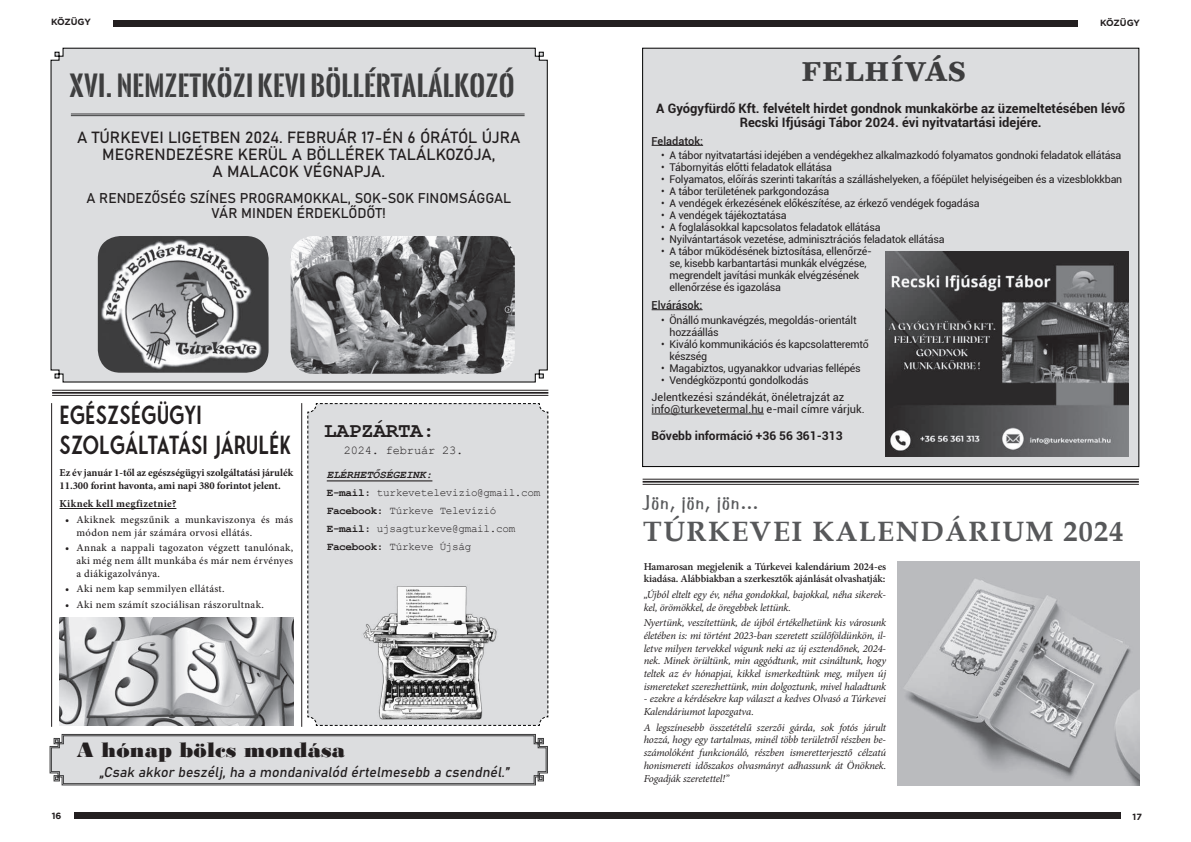
<style>
.page{position:relative;width:1191px;height:842px;background:#fff}
.page>*{position:absolute;margin:0;border:0;box-sizing:border-box;transform-origin:0 0}
.t1{font:700 28px "Book Antiqua";letter-spacing:.05em;color:#57585a}
.t2{font:700 27px "Paperback 6";letter-spacing:.05em;color:#3e3e3f}
.t3{font:25px/30px "Fonseca";letter-spacing:-.01em;color:#231f20;scale:.8 1}
.t4{font:22px "Bodoni MT Black";letter-spacing:.01em;color:#231f20}
.t5{font:700 21px "Courier New";letter-spacing:-.015em;color:#231f20}
.t6{font:20px "Benguiat Frisky";letter-spacing:.05em;color:#57585a}
.t7{font:16px/17.3px "Bahnschrift";color:#231f20;text-align:center}
.t8{font:14px/15.1px "Bahnschrift";color:#231f20;text-align:center}
.t9{font:italic 14px "Bahnschrift";color:#231f20}
.t10{font:700 13.2px "Oswald Stencil";letter-spacing:.02em;color:#3e3e3f}
.t11{font:700 13px/14px "Roboto";color:#231f20;text-align:center}
.t12{font:700 12px "Roboto";color:#231f20}
.t13{font:12px "Courier New";letter-spacing:-.015em;color:#231f20}
.t14{font:11px/17.8px "Courier New";letter-spacing:-.03em;color:#231f20}
.t15{font:11px/11.9px "Roboto";color:#231f20}
.t16{font:500 11px "Roboto";color:#231f20}
.t17{font:10.6px/12px "Roboto";letter-spacing:-.02em;color:#231f20}
.t18{font:italic 10.6px/12.7px "Minion Pro";letter-spacing:-.02em;color:#231f20}
.t19{font:500 10.6px/12.7px "Minion Pro";letter-spacing:.03em;color:#231f20}
.t20{font:600 10.6px/12.7px "Minion Pro";letter-spacing:-.01em;color:#231f20}
.t21{font:700 10.6px/12.7px "Minion Pro";letter-spacing:-.005em;color:#231f20}
.t22{font:700 10.6px "Minion Pro";letter-spacing:.03em;color:#231f20}
.t23{font:700 9px "Gotham";letter-spacing:-.015em;color:#231f20}
.s1{font-weight:700;font-style:italic}
.s2{font-weight:700}
</style>
<div class="page">
<div style="left:74px;top:812px;width:521px;height:7px;background:#231f20"></div>
<div style="left:595px;top:812px;width:525px;height:7px;background:#231f20"></div>
<div style="left:50px;top:47px;width:498px;height:336px;background:#dcdddf"></div>
<div style="left:113px;top:20px;width:964px;height:6px;background:#231f20"></div>
<hr style="left:52px;top:390px;width:496px;height:1px;background:#231f20">
<hr style="left:52px;top:392px;width:496px;height:2px;background:#231f20">
<hr style="left:52px;top:395px;width:496px;height:1px;background:#231f20">
<img style="left:291px;top:236px;width:224px;height:138px">
<img style="left:98px;top:236px;width:170px;height:137px">
<hr style="left:71px;top:114px;width:453px;height:1px;background:#3e3e3f">
<hr style="left:71px;top:115px;width:453px;height:1px;background:#3e3e3f">
<div style="left:642px;top:48px;width:496px;height:419px;background:#dcdddf"></div>
<hr style="left:651px;top:145px;width:52px;height:1px;background:#231f20">
<hr style="left:651px;top:309px;width:51px;height:1px;background:#231f20">
<hr style="left:651px;top:414px;width:113px;height:1px;background:#231f20">
<hr style="left:642px;top:479px;width:496px;height:1px;background:#231f20">
<hr style="left:642px;top:481px;width:496px;height:2px;background:#231f20">
<hr style="left:642px;top:484px;width:496px;height:1px;background:#231f20">
<img style="left:897px;top:562px;width:242px;height:223px">
<img style="left:885px;top:252px;width:243px;height:205px">
<div style="left:307px;top:403px;width:242px;height:323px;background:#dcdddf"></div>
<img style="left:354px;top:576px;width:153px;height:150px">
<hr style="left:60px;top:508px;width:116px;height:1px;background:#231f20">
<img style="left:60px;top:618px;width:233px;height:108px">
<hr style="left:301px;top:403px;width:1px;height:324px;background:#231f20">
<hr style="left:51px;top:403px;width:1px;height:324px;background:#231f20">
<svg style="left:49px;top:734px;width:499px;height:52px;background:#cfd0d2"></svg>
<p class="t23" style="left:51px;top:17px;width:41px">KÖZÜGY</p>
<p class="t23" style="left:1100px;top:18px;width:41px">KÖZÜGY</p>
<p class="t10" style="left:70px;top:85px;width:446px">XVI. NEMZETKÖZI KEVI BÖLLÉRTALÁLKOZÓ</p>
<h3 class="t7" style="left:77px;top:128px;width:445px">A TÚRKEVEI LIGETBEN 2024. FEBRUÁR 17-ÉN 6 ÓRÁTÓL ÚJRA<br>MEGRENDEZÉSRE KERÜL A BÖLLÉREK TALÁLKOZÓJA,<br>A MALACOK VÉGNAPJA.</h3>
<h3 class="t8" style="left:86px;top:190px;width:426px">A RENDEZŐSÉG SZÍNES PROGRAMOKKAL, SOK-SOK FINOMSÁGGAL<br>VÁR MINDEN ÉRDEKLŐDŐT!</h3>
<h3 class="t3" style="left:60px;top:400px;width:291px">EGÉSZSÉGÜGYI<br>SZOLGÁLTATÁSI JÁRULÉK</h3>
<p class="t21" style="left:60px;top:467px;width:235px">Ez év január 1-től az egészségügyi szolgáltatási járulék<br>11.300 forint havonta, ami napi 380 forintot jelent.</p>
<p class="t22" style="left:60px;top:500px;width:118px">Kiknek kell megfizetnie?</p>
<p class="t19" style="left:77px;top:513px;width:218px;text-indent:-11px">• Akiknek megszűnik a munkaviszonya és más módon nem jár számára orvosi ellátás.</p>
<p class="t19" style="left:77px;top:541px;width:218px;text-align:justify;text-indent:-11px">• Annak a nappali tagozaton végzett tanulónak, aki még nem állt munkába és már nem érvényes a diákigazolványa.</p>
<p class="t19" style="left:65px;top:582px;width:161px">• Aki nem kap semmilyen ellátást.</p>
<p class="t19" style="left:65px;top:598px;width:200px">• Aki nem számít szociálisan rászorultnak.</p>
<h3 class="t5" style="left:324px;top:417px;width:112px">LAPZÁRTA:</h3>
<p class="t13" style="left:344px;top:446px;width:121px">2024. február 23.</p>
<p class="t14" style="left:327px;top:467px;width:215px"><span class="s1">ELÉRHETŐSÉGEINK:<br></span><span class="s2">E-mail:</span> turkevetelevizio@gmail.com<br><span class="s2">Facebook:</span> Túrkeve Televízió<br><span class="s2">E-mail:</span> ujsagturkeve@gmail.com<br><span class="s2">Facebook:</span> Túrkeve Újság</p>
<h3 class="t4" style="left:77px;top:742px;width:270px">A hónap bölcs mondása</h3>
<h3 class="t9" style="left:100px;top:764px;width:413px">„Csak akkor beszélj, ha a mondanivalód értelmesebb a csendnél.”</h3>
<h2 class="t2" style="left:801px;top:55px;width:166px">FELHÍVÁS</h2>
<p class="t11" style="left:656px;top:101px;width:470px">A Gyógyfürdő Kft. felvételt hirdet gondnok munkakörbe az üzemeltetésében lévő<br>Recski Ifjúsági Tábor 2024. évi nyitvatartási idejére.</p>
<p class="t16" style="left:651px;top:134px;width:53px">Feladatok:</p>
<p class="t17" style="left:661px;top:149px;width:462px">• A tábor nyitvatartási idejében a vendégekhez alkalmazkodó folyamatos gondnoki feladatok ellátása</p>
<p class="t17" style="left:661px;top:161px;width:172px">• Tábornyitás előtti feladatok ellátása</p>
<p class="t17" style="left:661px;top:173px;width:463px">• Folyamatos, előírás szerinti takarítás a szálláshelyeken, a főépület helyiségeiben és a vizesblokkban</p>
<p class="t17" style="left:661px;top:185px;width:170px">• A tábor területének parkgondozása</p>
<p class="t17" style="left:661px;top:197px;width:320px">• A vendégek érkezésének előkészítése, az érkező vendégek fogadása</p>
<p class="t17" style="left:661px;top:209px;width:127px">• A vendégek tájékoztatása</p>
<p class="t17" style="left:661px;top:221px;width:221px">• A foglalásokkal kapcsolatos feladatok ellátása</p>
<p class="t17" style="left:661px;top:233px;width:285px">• Nyilvántartások vezetése, adminisztrációs feladatok ellátása</p>
<p class="t17" style="left:669px;top:245px;width:204px;text-indent:-9px">• A tábor működésének biztosítása, ellenőrzé&shy;se, kisebb karbantartási munkák elvégzése, megrendelt javítási munkák elvégzésének ellenőrzése és igazolása</p>
<p class="t16" style="left:651px;top:299px;width:52px">Elvárások:</p>
<p class="t17" style="left:669px;top:314px;width:188px;text-indent:-9px">• Önálló munkavégzés, megoldás-orientált hozzáállás</p>
<p class="t17" style="left:669px;top:338px;width:201px;text-indent:-9px">• Kiváló kommunikációs és kapcsolatteremtő készség</p>
<p class="t17" style="left:661px;top:362px;width:201px">• Magabiztos, ugyanakkor udvarias fellépés</p>
<p class="t17" style="left:661px;top:374px;width:149px">• Vendégközpontú gondolkodás</p>
<p class="t15" style="left:651px;top:391px;width:214px">Jelentkezési szándékát, önéletrajzát az info@turkevetermal.hu e-mail címre várjuk.</p>
<p class="t12" style="left:651px;top:428px;width:192px">Bővebb információ +36 56 361-313</p>
<h3 class="t6" style="left:643px;top:494px;width:117px">Jön, jön, jön…</h3>
<h1 class="t1" style="left:643px;top:515px;width:482px">TÚRKEVEI KALENDÁRIUM 2024</h1>
<p class="t20" style="left:643px;top:560px;width:244px">Hamarosan megjelenik a Túrkevei kalendárium 2024-es kiadása. Alábbiakban a szerkesztők ajánlását olvashatják:</p>
<p class="t18" style="left:643px;top:588px;width:244px">„Újból eltelt egy év, néha gondokkal, bajokkal, néha sikerek&shy;kel, örömökkel, de öregebbek lettünk.</p>
<p class="t18" style="left:643px;top:617px;width:244px;text-align:justify">Nyertünk, veszítettünk, de újból értékelhetünk kis városunk életében is: mi történt 2023-ban szeretett szülőföldünkön, il&shy;letve milyen tervekkel vágunk neki az új esztendőnek, 2024- nek. Minek örültünk, min aggódtunk, mit csináltunk, hogy teltek az év hónapjai, kikkel ismerkedtünk meg, milyen új ismereteket szerezhettünk, min dolgoztunk, mivel haladtunk</p>
<p class="t18" style="left:643px;top:693px;width:244px">- ezekre a kérdésekre kap választ a kedves Olvasó a Túrkevei<br>Kalendáriumot lapozgatva.</p>
<p class="t18" style="left:643px;top:721px;width:244px;text-align:justify">A legszínesebb összetételű szerzői gárda, sok fotós járult hozzá, hogy egy tartalmas, minél több területről részben be&shy;számolóként funkcionáló, részben ismeretterjesztő célzatú honismereti időszakos olvasmányt adhassunk át Önöknek.<br>Fogadják szeretettel!”</p>
<p class="t23" style="left:52px;top:811px;width:11px">16</p>
<p class="t23" style="left:1132px;top:811px;width:11px">17</p>
</div>
